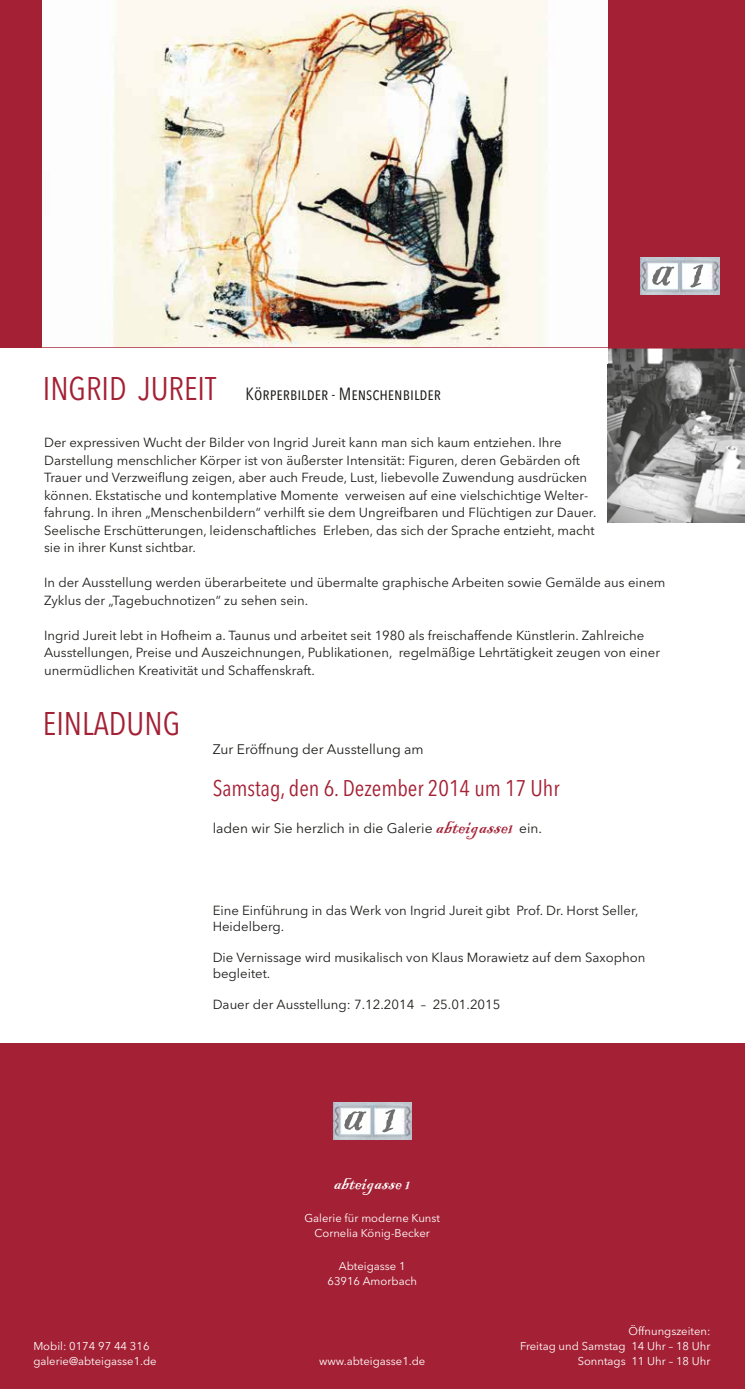
<style>
.page{position:relative;width:745px;height:1389px;background:#fff}
.page>*{position:absolute;margin:0;border:0;box-sizing:border-box;transform-origin:0 0}
.t1{font:condensed 32.5px "Avenir Next LT Pro";color:#a42135}
.t2{font:condensed 22.5px "Avenir Next LT Pro";color:#a42135}
.t3{font:21.25px "Blackadder ITC";color:#fff}
.t4{font:condensed 17.5px "Avenir Next LT Pro";color:#1d1d1b}
.t5{font:13.75px "Avenir Next LT Pro";color:#1d1d1b}
.t6{font:13.12px/17.5px "Avenir Next LT Pro";color:#1d1d1b}
.t7{font:11.25px/15px "Avenir Next LT Pro";color:#fff;text-align:center}
.s1{font-size:32.5px;color:#a42135}
.s2{font-family:"Blackadder ITC";font-size:22.5px;color:#a42135}
</style>
<div class="page">
<div style="left:0;top:1043px;width:744px;height:346px;background:#a42135"></div>
<img style="left:333px;top:1102px;width:78px;height:37px">
<svg style="left:344px;top:1111px;width:22px;height:19px"></svg>
<svg style="left:382px;top:1109px;width:13px;height:23px"></svg>
<img style="left:607px;top:349px;width:137px;height:173px">
<svg style="left:744px;top:286px;width:1px;height:56px"></svg>
<div style="left:0;top:1px;width:744px;height:347px;background:#a42135"></div>
<img style="left:640px;top:257px;width:78px;height:37px">
<svg style="left:651px;top:266px;width:22px;height:20px"></svg>
<svg style="left:689px;top:265px;width:13px;height:22px"></svg>
<img style="left:43px;top:0;width:564px;height:347px">
<hr style="left:0;top:347px;width:744px;height:2px;background:#a42135">
<div style="left:0;top:348px;width:607px;height:16px;background:#fff"></div>
<h3 class="t4" style="left:43px;top:383px;width:399px"><span class="s1">INGRID JUREIT</span> Körperbilder - Menschenbilder</h3>
<p class="t6" style="left:44px;top:434px;width:553px">Der expressiven Wucht der Bilder von Ingrid Jureit kann man sich kaum entziehen. Ihre Darstellung menschlicher Körper ist von äußerster Intensität: Figuren, deren Gebärden oft Trauer und Verzweiflung zeigen, aber auch Freude, Lust, liebevolle Zuwendung ausdrücken können. Ekstatische und kontemplative Momente verweisen auf eine vielschichtige Welter&shy;fahrung. In ihren „Menschenbildern“ verhilft sie dem Ungreifbaren und Flüchtigen zur Dauer.<br>Seelische Erschütterungen, leidenschaftliches Erleben, das sich der Sprache entzieht, macht sie in ihrer Kunst sichtbar.</p>
<p class="t6" style="left:44px;top:574px;width:622px">In der Ausstellung werden überarbeitete und übermalte graphische Arbeiten sowie Gemälde aus einem<br>Zyklus der „Tagebuchnotizen“ zu sehen sein.</p>
<p class="t6" style="left:44px;top:627px;width:617px">Ingrid Jureit lebt in Hofheim a. Taunus und arbeitet seit 1980 als freischaffende Künstlerin. Zahlreiche<br>Ausstellungen, Preise und Auszeichnungen, Publikationen, regelmäßige Lehrtätigkeit zeugen von einer unermüdlichen Kreativität und Schaffenskraft.</p>
<h1 class="t1" style="left:43px;top:704px;width:139px">EINLADUNG</h1>
<p class="t5" style="left:212px;top:741px;width:212px">Zur Eröffnung der Ausstellung am</p>
<h2 class="t2" style="left:212px;top:775px;width:348px">Samstag, den 6. Dezember 2014 um 17 Uhr</h2>
<p class="t5" style="left:212px;top:820px;width:331px">laden wir Sie herzlich in die Galerie <span class="s2">abteigasse1</span> ein.</p>
<p class="t6" style="left:212px;top:902px;width:427px;line-height:15.8px">Eine Einführung in das Werk von Ingrid Jureit gibt Prof. Dr. Horst Seller,<br>Heidelberg.</p>
<p class="t6" style="left:212px;top:950px;width:434px;line-height:15.8px">Die Vernissage wird musikalisch von Klaus Morawietz auf dem Saxophon begleitet.</p>
<p class="t6" style="left:212px;top:996px;width:289px">Dauer der Ausstellung: 7.12.2014 – 25.01.2015</p>
<p class="t7" style="left:33px;top:1339px;width:125px;text-align:left">Mobil: 0174 97 44 316 galerie@abteigasse1.de</p>
<h3 class="t3" style="left:333px;top:1170px;width:78px">abteigasse 1</h3>
<p class="t7" style="left:304px;top:1210px;width:137px">Galerie für moderne Kunst<br>Cornelia König-Becker</p>
<p class="t7" style="left:327px;top:1259px;width:91px">Abteigasse 1<br>63916 Amorbach</p>
<p class="t7" style="left:319px;top:1354px;width:108px">www.abteigasse1.de</p>
<p class="t7" style="left:520px;top:1324px;width:192px;text-align:right">Öffnungszeiten:<br>Freitag und Samstag 14 Uhr – 18 Uhr<br>Sonntags 11 Uhr – 18 Uhr</p>
</div>
